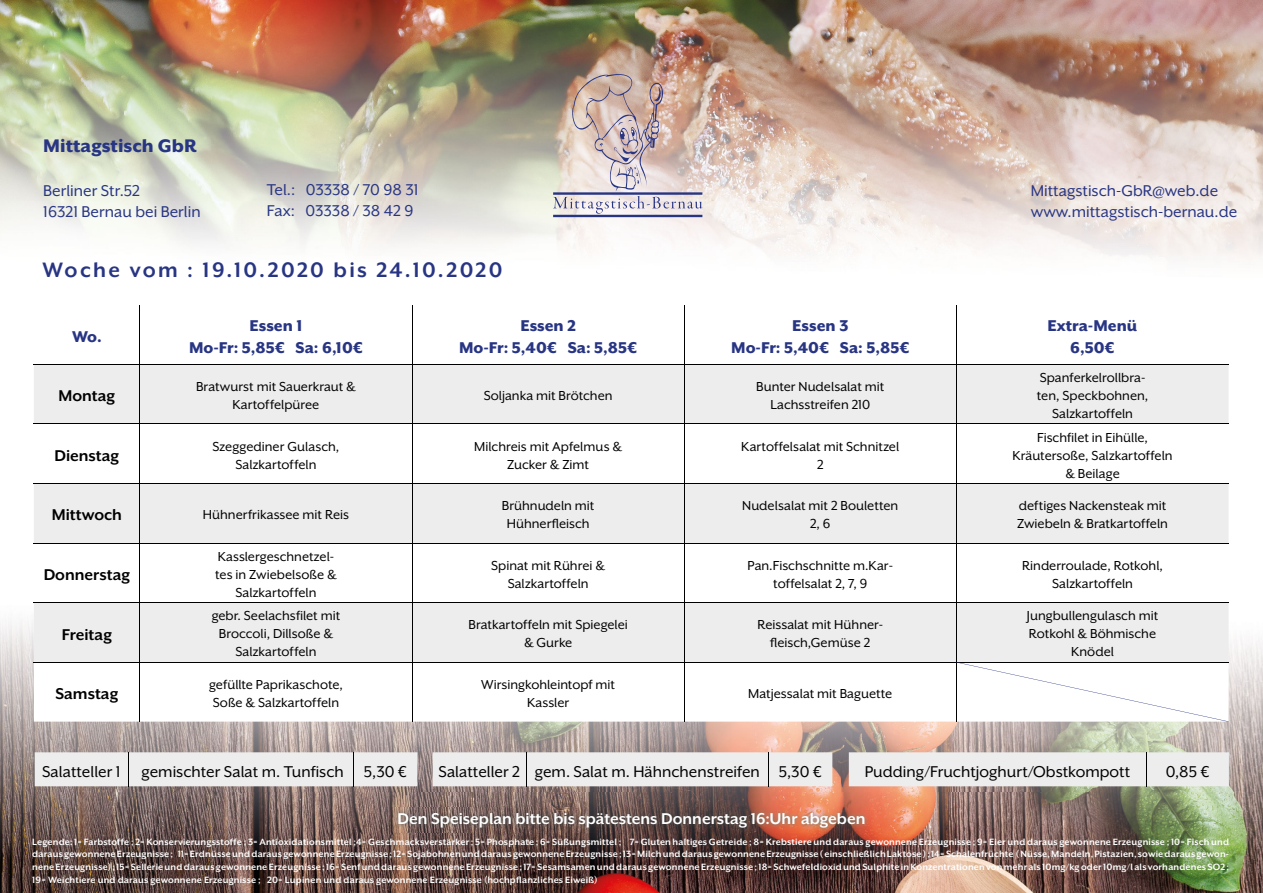
<style>
.page{position:relative;width:1263px;height:893px;background:#fff}
.page>*{position:absolute;margin:0;border:0;box-sizing:border-box;transform-origin:0 0}
.t1{font:700 24px "Mr Eaves XL San OT";letter-spacing:.09em;color:#283583}
.t2{font:800 21px "Mr Eaves XL San OT";color:#283583}
.t3{font:18px "Mr Eaves XL San OT";color:#000}
.t4{font:18px/21.6px "Mr Eaves XL San OT";color:#283583}
.t5{font:800 18px/21.6px "Mr Eaves XL San OT";color:#283583;text-align:center}
.t6{font:700 18px "Mr Eaves XL San OT";color:#fff}
.t7{font:700 18px "Mr Eaves XL San OT";color:#000}
.t8{font:15px/18px "Mr Eaves XL San OT";color:#000;text-align:center}
.t9{font:700 10.5px/12.6px "Mr Eaves XL San OT";letter-spacing:.015em;color:#fff;text-align:justify}
</style>
<div class="page">
<img style="left:0;top:602px;width:1263px;height:291px">
<img style="left:0;top:0;width:1263px;height:261px">
<hr style="left:553px;top:215px;width:149px;height:2px;background:#283583">
<svg style="left:553px;top:74px;width:149px;height:140px"></svg>
<img style="left:395px;top:808px;width:473px;height:24px">
<div style="left:34px;top:365px;width:1194px;height:59px;background:#ededed"></div>
<svg style="left:34px;top:425px;width:1194px;height:297px"></svg>
<hr style="left:140px;top:305px;width:1px;height:59px;background:#000">
<hr style="left:412px;top:305px;width:1px;height:59px;background:#000">
<hr style="left:684px;top:305px;width:1px;height:59px;background:#000">
<hr style="left:956px;top:305px;width:1px;height:59px;background:#000">
<hr style="left:34px;top:364px;width:378px;height:1px;background:#000">
<hr style="left:140px;top:365px;width:1px;height:59px;background:#000">
<hr style="left:412px;top:364px;width:272px;height:1px;background:#000">
<hr style="left:412px;top:365px;width:1px;height:59px;background:#000">
<hr style="left:684px;top:364px;width:272px;height:1px;background:#000">
<hr style="left:684px;top:365px;width:1px;height:59px;background:#000">
<hr style="left:956px;top:364px;width:272px;height:1px;background:#000">
<hr style="left:956px;top:365px;width:1px;height:59px;background:#000">
<hr style="left:34px;top:424px;width:378px;height:1px;background:#000">
<hr style="left:140px;top:424px;width:1px;height:59px;background:#000">
<hr style="left:412px;top:424px;width:272px;height:1px;background:#000">
<hr style="left:412px;top:424px;width:1px;height:59px;background:#000">
<hr style="left:684px;top:424px;width:272px;height:1px;background:#000">
<hr style="left:684px;top:424px;width:1px;height:59px;background:#000">
<hr style="left:956px;top:424px;width:272px;height:1px;background:#000">
<hr style="left:956px;top:424px;width:1px;height:59px;background:#000">
<hr style="left:34px;top:483px;width:378px;height:1px;background:#000">
<hr style="left:140px;top:484px;width:1px;height:59px;background:#000">
<hr style="left:412px;top:483px;width:272px;height:1px;background:#000">
<hr style="left:412px;top:484px;width:1px;height:59px;background:#000">
<hr style="left:684px;top:483px;width:272px;height:1px;background:#000">
<hr style="left:684px;top:484px;width:1px;height:59px;background:#000">
<hr style="left:956px;top:483px;width:272px;height:1px;background:#000">
<hr style="left:956px;top:484px;width:1px;height:59px;background:#000">
<hr style="left:34px;top:543px;width:378px;height:1px;background:#000">
<hr style="left:140px;top:543px;width:1px;height:59px;background:#000">
<hr style="left:412px;top:543px;width:272px;height:1px;background:#000">
<hr style="left:412px;top:543px;width:1px;height:59px;background:#000">
<hr style="left:684px;top:543px;width:272px;height:1px;background:#000">
<hr style="left:684px;top:543px;width:1px;height:59px;background:#000">
<hr style="left:956px;top:543px;width:272px;height:1px;background:#000">
<hr style="left:956px;top:543px;width:1px;height:59px;background:#000">
<hr style="left:34px;top:602px;width:378px;height:1px;background:#000">
<hr style="left:140px;top:603px;width:1px;height:59px;background:#000">
<hr style="left:412px;top:602px;width:272px;height:1px;background:#000">
<hr style="left:412px;top:603px;width:1px;height:59px;background:#000">
<hr style="left:684px;top:602px;width:272px;height:1px;background:#000">
<hr style="left:684px;top:603px;width:1px;height:59px;background:#000">
<hr style="left:956px;top:602px;width:272px;height:1px;background:#000">
<hr style="left:956px;top:603px;width:1px;height:59px;background:#000">
<hr style="left:34px;top:662px;width:378px;height:1px;background:#000">
<hr style="left:140px;top:662px;width:1px;height:60px;background:#000">
<hr style="left:412px;top:662px;width:272px;height:1px;background:#000">
<hr style="left:412px;top:662px;width:1px;height:60px;background:#000">
<hr style="left:684px;top:662px;width:272px;height:1px;background:#000">
<hr style="left:684px;top:662px;width:1px;height:60px;background:#000">
<svg style="left:956px;top:662px;width:272px;height:60px"></svg>
<div style="left:35px;top:752px;width:382px;height:34px;background:#ededed"></div>
<hr style="left:128px;top:752px;width:1px;height:34px;background:#000">
<hr style="left:353px;top:752px;width:1px;height:34px;background:#000">
<div style="left:433px;top:752px;width:399px;height:34px;background:#ededed"></div>
<hr style="left:526px;top:752px;width:1px;height:34px;background:#000">
<hr style="left:768px;top:752px;width:1px;height:34px;background:#000">
<div style="left:849px;top:752px;width:380px;height:34px;background:#ededed"></div>
<hr style="left:1146px;top:752px;width:1px;height:34px;background:#000">
<h2 class="t2" style="left:43px;top:133px;width:155px">Mittagstisch GbR</h2>
<p class="t4" style="left:43px;top:181px;width:159px">Berliner Str.52<br>16321 Bernau bei Berlin</p>
<p class="t4" style="left:267px;top:180px;width:153px">Tel.: 03338 / 70 98 31<br>Fax: 03338 / 38 42 9</p>
<p class="t4" style="left:1031px;top:181px;width:208px">Mittagstisch-GbR@web.de www.mittagstisch-bernau.de</p>
<h1 class="t1" style="left:42px;top:260px;width:462px">Woche vom : 19.10.2020 bis 24.10.2020</h1>
<p class="t5" style="left:72px;top:325px;width:31px">Wo.</p>
<p class="t5" style="left:189px;top:314px;width:175px">Essen 1<br>Mo-Fr: 5,85€ Sa: 6,10€</p>
<p class="t5" style="left:459px;top:314px;width:180px">Essen 2<br>Mo-Fr: 5,40€ Sa: 5,85€</p>
<p class="t5" style="left:731px;top:314px;width:180px">Essen 3<br>Mo-Fr: 5,40€ Sa: 5,85€</p>
<p class="t5" style="left:1047px;top:314px;width:91px">Extra-Menü<br>6,50€</p>
<p class="t7" style="left:58px;top:389px;width:58px">Montag</p>
<p class="t8" style="left:196px;top:379px;width:161px">Bratwurst mit Sauerkraut &amp;<br>Kartoffelpüree</p>
<p class="t8" style="left:484px;top:388px;width:130px">Soljanka mit Brötchen</p>
<p class="t8" style="left:756px;top:379px;width:130px">Bunter Nudelsalat mit<br>Lachsstreifen 210</p>
<p class="t8" style="left:1037px;top:370px;width:113px">Spanferkelrollbra&shy;ten, Speckbohnen,<br>Salzkartoffeln</p>
<p class="t7" style="left:54px;top:448px;width:66px">Dienstag</p>
<p class="t8" style="left:213px;top:438px;width:128px">Szeggediner Gulasch,<br>Salzkartoffeln</p>
<p class="t8" style="left:474px;top:438px;width:149px">Milchreis mit Apfelmus &amp;<br>Zucker &amp; Zimt</p>
<p class="t8" style="left:741px;top:438px;width:159px">Kartoffelsalat mit Schnitzel<br>2</p>
<p class="t8" style="left:1012px;top:429px;width:162px">Fischfilet in Eihülle,<br>Kräutersoße, Salzkartoffeln &amp; Beilage</p>
<p class="t7" style="left:52px;top:508px;width:72px">Mittwoch</p>
<p class="t8" style="left:203px;top:507px;width:148px">Hühnerfrikassee mit Reis</p>
<p class="t8" style="left:502px;top:498px;width:94px">Brühnudeln mit<br>Hühnerfleisch</p>
<p class="t8" style="left:742px;top:498px;width:158px">Nudelsalat mit 2 Bouletten<br>2, 6</p>
<p class="t8" style="left:1017px;top:498px;width:152px;text-align:left">deftiges Nackensteak mit<br>Zwiebeln &amp; Bratkartoffeln</p>
<p class="t7" style="left:44px;top:567px;width:88px">Donnerstag</p>
<p class="t8" style="left:215px;top:548px;width:123px">Kasslergeschnetzel&shy;tes in Zwiebelsoße &amp;<br>Salzkartoffeln</p>
<p class="t8" style="left:491px;top:557px;width:115px">Spinat mit Rührei &amp;<br>Salzkartoffeln</p>
<p class="t8" style="left:748px;top:557px;width:147px">Pan.Fischschnitte m.Kar&shy;toffelsalat 2, 7, 9</p>
<p class="t8" style="left:1022px;top:557px;width:142px">Rinderroulade, Rotkohl,<br>Salzkartoffeln</p>
<p class="t7" style="left:62px;top:627px;width:52px">Freitag</p>
<p class="t8" style="left:212px;top:608px;width:130px">gebr. Seelachsfilet mit<br>Broccoli, Dillsoße &amp;<br>Salzkartoffeln</p>
<p class="t8" style="left:468px;top:617px;width:161px">Bratkartoffeln mit Spiegelei &amp; Gurke</p>
<p class="t8" style="left:757px;top:617px;width:127px">Reissalat mit Hühner&shy;fleisch,Gemüse 2</p>
<p class="t8" style="left:1027px;top:608px;width:133px">Jungbullengulasch mit<br>Rotkohl &amp; Böhmische<br>Knödel</p>
<p class="t7" style="left:55px;top:686px;width:64px">Samstag</p>
<p class="t8" style="left:209px;top:676px;width:135px;text-align:left">gefüllte Paprikaschote,<br>Soße &amp; Salzkartoffeln</p>
<p class="t8" style="left:481px;top:676px;width:136px">Wirsingkohleintopf mit<br>Kassler</p>
<p class="t8" style="left:748px;top:685px;width:146px">Matjessalat mit Baguette</p>
<p class="t3" style="left:42px;top:764px;width:366px">Salatteller 1 gemischter Salat m. Tunfisch 5,30 €</p>
<p class="t3" style="left:439px;top:764px;width:385px">Salatteller 2 gem. Salat m. Hähnchenstreifen 5,30 €</p>
<p class="t3" style="left:865px;top:764px;width:267px">Pudding/Fruchtjoghurt/Obstkompott</p>
<p class="t3" style="left:1166px;top:764px;width:45px">0,85 €</p>
<p class="t6" style="left:398px;top:812px;width:469px">Den Speiseplan bitte bis spätestens Donnerstag 16:Uhr abgeben</p>
<p class="t9" style="left:32px;top:836px;width:1198px">Legende: 1= Farbstoffe ; 2= Konservierungsstoffe ; 3= Antioxidationsmittel ;4= Geschmacksverstärker ; 5= Phosphate ; 6= Süßungsmittel ; 7= Gluten haltiges Getreide ; 8= Krebstiere und daraus gewonnene Erzeugnisse ; 9= Eier und daraus gewonnene Erzeugnisse ; 10= Fisch und daraus gewonnene Erzeugnisse ; 11= Erdnüsse und daraus gewonnene Erzeugnisse ; 12= Sojabohnen und daraus gewonnene Erzeugnisse ; 13= Milch und daraus gewonnene Erzeugnisse ( einschließlich Laktose ) ; 14= Schalenfrüchte ( Nüsse, Mandeln, Pistazien, sowie daraus gewon&shy;nene Erzeugnisse) ; 15= Sellerie und daraus gewonnene Erzeugnisse ; 16= Senf und daraus gewonnene Erzeugnisse ; 17= Sesamsamen und daraus gewonnene Erzeugnisse ; 18= Schwefeldioxid und Sulphite in Konzentrationen von mehr als 10mg/kg oder 10mg/l als vorhandenes SO2 ; 19= Weichtiere und daraus gewonnene Erzeugnisse ; 20= Lupinen und daraus gewonnene Erzeugnisse (hochpflanzliches Eiweiß)</p>
</div>
